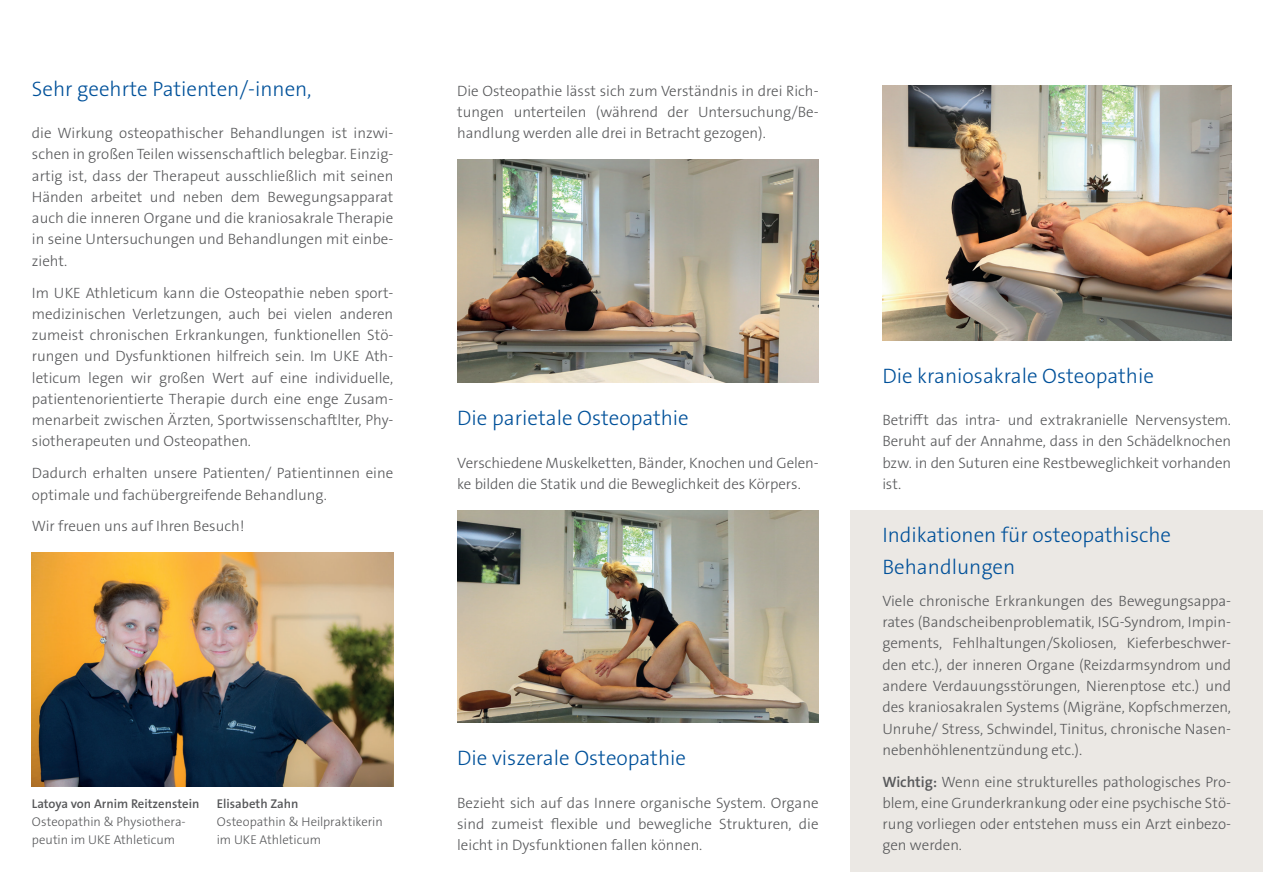
<style>
.page{position:relative;width:1263px;height:893px;background:#fff}
.page>*{position:absolute;margin:0;border:0;box-sizing:border-box;transform-origin:0 0}
.t1{font:300 21px/32px "The Sans Os F";color:#01519a}
.t2{font:300 15px/21.3px "The Sans Os F";color:#57585a;text-align:justify}
.t3{font:300 12.75px/18px "The Sans Os F";letter-spacing:-.005em;color:#57585a}
.t4{font:600 12.75px "The Sans Os F";color:#57585a}
.s1{font-weight:600}
</style>
<div class="page">
<div style="left:850px;top:510px;width:413px;height:362px;background:#ebe8e4"></div>
<img style="left:32px;top:553px;width:361px;height:234px">
<img style="left:457px;top:159px;width:362px;height:224px">
<img style="left:457px;top:510px;width:362px;height:213px">
<img style="left:882px;top:85px;width:349px;height:255px">
<h1 class="t1" style="left:32px;top:73px;width:281px">Sehr geehrte Patienten/-innen,</h1>
<p class="t2" style="left:32px;top:123px;width:363px">die Wirkung osteopathischer Behandlungen ist inzwi&shy;schen in großen Teilen wissenschaftlich belegbar. Einzig&shy;artig ist, dass der Therapeut ausschließlich mit seinen Händen arbeitet und neben dem Bewegungsapparat auch die inneren Organe und die kraniosakrale Therapie in seine Untersuchungen und Behandlungen mit einbe&shy;zieht.</p>
<p class="t2" style="left:32px;top:282px;width:363px">Im UKE Athleticum kann die Osteopathie neben sport&shy;medizinischen Verletzungen, auch bei vielen anderen zumeist chronischen Erkrankungen, funktionellen Stö&shy;rungen und Dysfunktionen hilfreich sein. Im UKE Ath&shy;leticum legen wir großen Wert auf eine individuelle, patientenorientierte Therapie durch eine enge Zusam&shy;menarbeit zwischen Ärzten, Sportwissenschaftlter, Phy&shy;siotherapeuten und Osteopathen.</p>
<p class="t2" style="left:32px;top:463px;width:363px">Dadurch erhalten unsere Patienten/ Patientinnen eine optimale und fachübergreifende Behandlung.</p>
<p class="t2" style="left:32px;top:516px;width:214px">Wir freuen uns auf Ihren Besuch!</p>
<p class="t2" style="left:457px;top:80px;width:363px">Die Osteopathie lässt sich zum Verständnis in drei Rich&shy;tungen unterteilen (während der Untersuchung/Be&shy;handlung werden alle drei in Betracht gezogen).</p>
<h1 class="t1" style="left:457px;top:402px;width:233px">Die parietale Osteopathie</h1>
<p class="t2" style="left:457px;top:452px;width:363px">Verschiedene Muskelketten, Bänder, Knochen und Gelen&shy;ke bilden die Statik und die Beweglichkeit des Körpers.</p>
<p class="t4" style="left:32px;top:795px;width:169px">Latoya von Arnim Reitzenstein</p>
<p class="t3" style="left:32px;top:813px;width:155px">Osteopathin &amp; Physiothera&shy;peutin im UKE Athleticum</p>
<p class="t4" style="left:217px;top:795px;width:83px">Elisabeth Zahn</p>
<p class="t3" style="left:217px;top:813px;width:167px">Osteopathin &amp; Heilpraktikerin im UKE Athleticum</p>
<h1 class="t1" style="left:457px;top:742px;width:230px">Die viszerale Osteopathie</h1>
<p class="t2" style="left:457px;top:792px;width:363px">Bezieht sich auf das Innere organische System. Organe sind zumeist flexible und bewegliche Strukturen, die leicht in Dysfunktionen fallen können.</p>
<h1 class="t1" style="left:882px;top:360px;width:273px">Die kraniosakrale Osteopathie</h1>
<p class="t2" style="left:882px;top:410px;width:350px">Betrifft das intra- und extrakranielle Nervensystem.<br>Beruht auf der Annahme, dass in den Schädelknochen bzw. in den Suturen eine Restbeweglichkeit vorhanden ist.</p>
<h1 class="t1" style="left:882px;top:519px;width:290px">Indikationen für osteopathische<br>Behandlungen</h1>
<p class="t2" style="left:882px;top:590px;width:350px">Viele chronische Erkrankungen des Bewegungsappa&shy;rates (Bandscheibenproblematik, ISG-Syndrom, Impin&shy;gements, Fehlhaltungen/Skoliosen, Kieferbeschwer&shy;den etc.), der inneren Organe (Reizdarmsyndrom und andere Verdauungsstörungen, Nierenptose etc.) und des kraniosakralen Systems (Migräne, Kopfschmerzen, Unruhe/ Stress, Schwindel, Tinitus, chronische Nasen&shy;nebenhöhlenentzündung etc.).</p>
<p class="t2" style="left:882px;top:771px;width:350px"><span class="s1">Wichtig:</span> Wenn eine strukturelles pathologisches Pro&shy;blem, eine Grunderkrankung oder eine psychische Stö&shy;rung vorliegen oder entstehen muss ein Arzt einbezo&shy;gen werden.</p>
</div>
